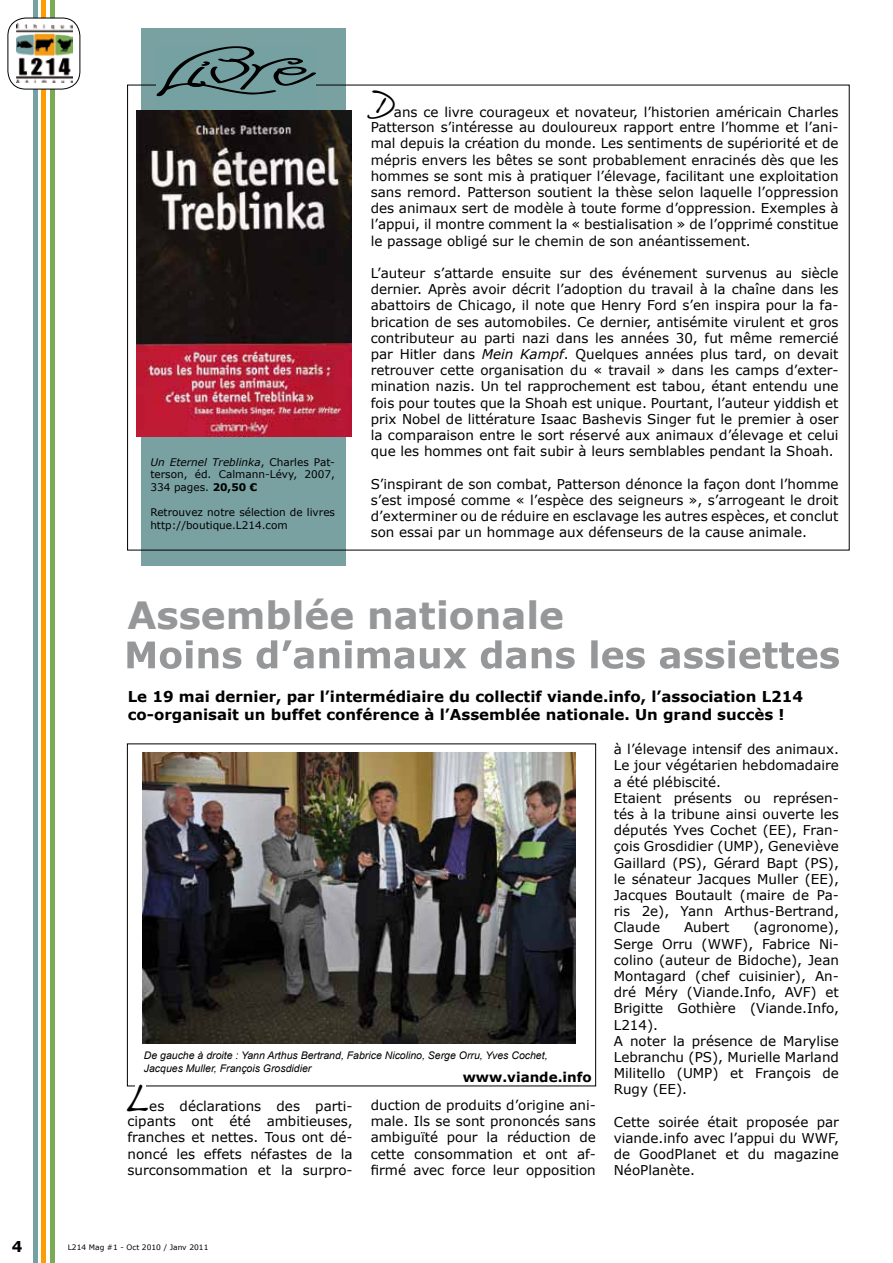
<style>
.page{position:relative;width:893px;height:1263px;background:#fff}
.page>*{position:absolute;margin:0;border:0;box-sizing:border-box;transform-origin:0 0}
.t1{font:700 37.5px "Verdana";color:#969799}
.t2{font:37.5px "Handwriting Dakota";color:#000}
.t3{font:700 15px/18px "Verdana";color:#000}
.t4{font:13.5px/16.2px "Verdana";color:#000;text-align:justify}
.t5{font:700 13.5px "Verdana";color:#000}
.t6{font:10.5px/12.6px "Verdana";color:#000;text-align:justify}
.t7{font:italic 10.5px/12.6px "Arial";color:#000}
.t8{font:7.5px "Verdana";color:#000}
.s1{font-style:italic}
.s2{font-weight:700}
</style>
<div class="page">
<div style="left:142px;top:28px;width:204px;height:538px;background:#7aa1a2"></div>
<div style="left:33px;top:0;width:5px;height:1263px;background:#76a1a2"></div>
<div style="left:50px;top:0;width:5px;height:1263px;background:#7aab52"></div>
<hr style="left:42px;top:0;width:4px;height:1263px;background:#fc9d02">
<div style="left:157px;top:46px;width:159px;height:70px;background:#76a1a2"></div>
<svg style="left:157px;top:46px;width:159px;height:50px"></svg>
<img style="left:136px;top:111px;width:216px;height:326px">
<img style="left:143px;top:752px;width:432px;height:292px">
<svg style="left:127px;top:640px;width:712px;height:29px"></svg>
<div style="left:8px;top:18px;width:72px;height:71px;background:#fff;border-radius:18px"></div>
<img style="left:17px;top:24px;width:55px;height:59px">
<div style="left:8px;top:18px;width:72px;height:71px;border:1px solid #000;border-radius:18px"></div>
<p class="t6" style="left:150px;top:456px;width:186px"><span class="s1">Un Eternel Treblinka</span>, Charles Pat&shy;terson, éd. Calmann-Lévy, 2007, 334 pages. <span class="s2">20,50 €</span></p>
<p class="t6" style="left:150px;top:506px;width:186px">Retrouvez notre sélection de livres http://boutique.L214.com</p>
<h1 class="t2" style="left:370px;top:82px;width:27px">D</h1>
<p class="t4" style="left:394px;top:104px;width:446px">ans ce livre courageux et novateur, l’historien américain Charles</p>
<p class="t4" style="left:371px;top:119px;width:469px">Patterson s’intéresse au douloureux rapport entre l’homme et l’ani&shy;mal depuis la création du monde. Les sentiments de supériorité et de mépris envers les bêtes se sont probablement enracinés dès que les hommes se sont mis à pratiquer l’élevage, facilitant une exploitation sans remord. Patterson soutient la thèse selon laquelle l’oppression des animaux sert de modèle à toute forme d’oppression. Exemples à l’appui, il montre comment la « bestialisation » de l’opprimé constitue le passage obligé sur le chemin de son anéantissement.</p>
<p class="t4" style="left:371px;top:265px;width:469px">L’auteur s’attarde ensuite sur des événement survenus au siècle dernier. Après avoir décrit l’adoption du travail à la chaîne dans les abattoirs de Chicago, il note que Henry Ford s’en inspira pour la fa&shy;brication de ses automobiles. Ce dernier, antisémite virulent et gros contributeur au parti nazi dans les années 30, fut même remercié par Hitler dans <span class="s1">Mein Kampf</span>. Quelques années plus tard, on devait retrouver cette organisation du « travail » dans les camps d’exter&shy;mination nazis. Un tel rapprochement est tabou, étant entendu une fois pour toutes que la Shoah est unique. Pourtant, l’auteur yiddish et prix Nobel de littérature Isaac Bashevis Singer fut le premier à oser la comparaison entre le sort réservé aux animaux d’élevage et celui que les hommes ont fait subir à leurs semblables pendant la Shoah.</p>
<p class="t4" style="left:371px;top:476px;width:469px">S’inspirant de son combat, Patterson dénonce la façon dont l’homme s’est imposé comme « l’espèce des seigneurs », s’arrogeant le droit d’exterminer ou de réduire en esclavage les autres espèces, et conclut son essai par un hommage aux défenseurs de la cause animale.</p>
<h1 class="t1" style="left:127px;top:590px;width:438px">Assemblée nationale</h1>
<p class="t3" style="left:128px;top:687px;width:677px">Le 19 mai dernier, par l’intermédiaire du collectif viande.info, l’association L214 co-organisait un buffet conférence à l’Assemblée nationale. Un grand succès !</p>
<p class="t4" style="left:614px;top:741px;width:227px;text-align:left">à l’élevage intensif des animaux.<br>Le jour végétarien hebdomadaire a été plébiscité.<br>Etaient présents ou représen&shy;tés à la tribune ainsi ouverte les députés Yves Cochet (EE), Fran&shy;çois Grosdidier (UMP), Geneviève<br>Gaillard (PS), Gérard Bapt (PS), le sénateur Jacques Muller (EE),<br>Jacques Boutault (maire de Pa&shy;ris 2e), Yann Arthus-Bertrand,<br>Claude</p>
<p class="t4" style="left:614px;top:920px;width:227px;text-align:left;text-indent:140px">(agronome),<br>Serge Orru (WWF), Fabrice Ni&shy;colino (auteur de Bidoche), Jean<br>Montagard (chef cuisinier), An&shy;dré Méry (Viande.Info, AVF) et<br>Brigitte Gothière (Viande.Info,<br>L214).<br>A noter la présence de Marylise<br>Lebranchu (PS), Murielle Marland<br>Militello (UMP) et François de<br>Rugy (EE).</p>
<p class="t4" style="left:614px;top:1114px;width:227px">Cette soirée était proposée par viande.info avec l’appui du WWF, de GoodPlanet et du magazine NéoPlanète.</p>
<p class="t4" style="left:684px;top:920px;width:47px">Aubert</p>
<p class="t7" style="left:144px;top:1049px;width:405px">De gauche à droite : Yann Arthus Bertrand, Fabrice Nicolino, Serge Orru, Yves Cochet,<br>Jacques Muller, François Grosdidier</p>
<p class="t5" style="left:463px;top:1068px;width:131px">www.viande.info</p>
<h1 class="t2" style="left:124px;top:1076px;width:25px">L</h1>
<p class="t4" style="left:128px;top:1098px;width:227px;text-indent:22px">es déclarations des parti&shy;cipants ont été ambitieuses, franches et nettes. Tous ont dé&shy;noncé les effets néfastes de la surconsommation et la surpro-</p>
<p class="t4" style="left:371px;top:1097px;width:227px">duction de produits d’origine ani&shy;male. Ils se sont prononcés sans ambiguïté pour la réduction de cette consommation et ont af&shy;firmé avec force leur opposition</p>
<p class="t3" style="left:12px;top:1237px;width:12px">4</p>
<p class="t8" style="left:68px;top:1243px;width:142px">L214 Mag #1 - Oct 2010 / Janv 2011</p>
</div>
